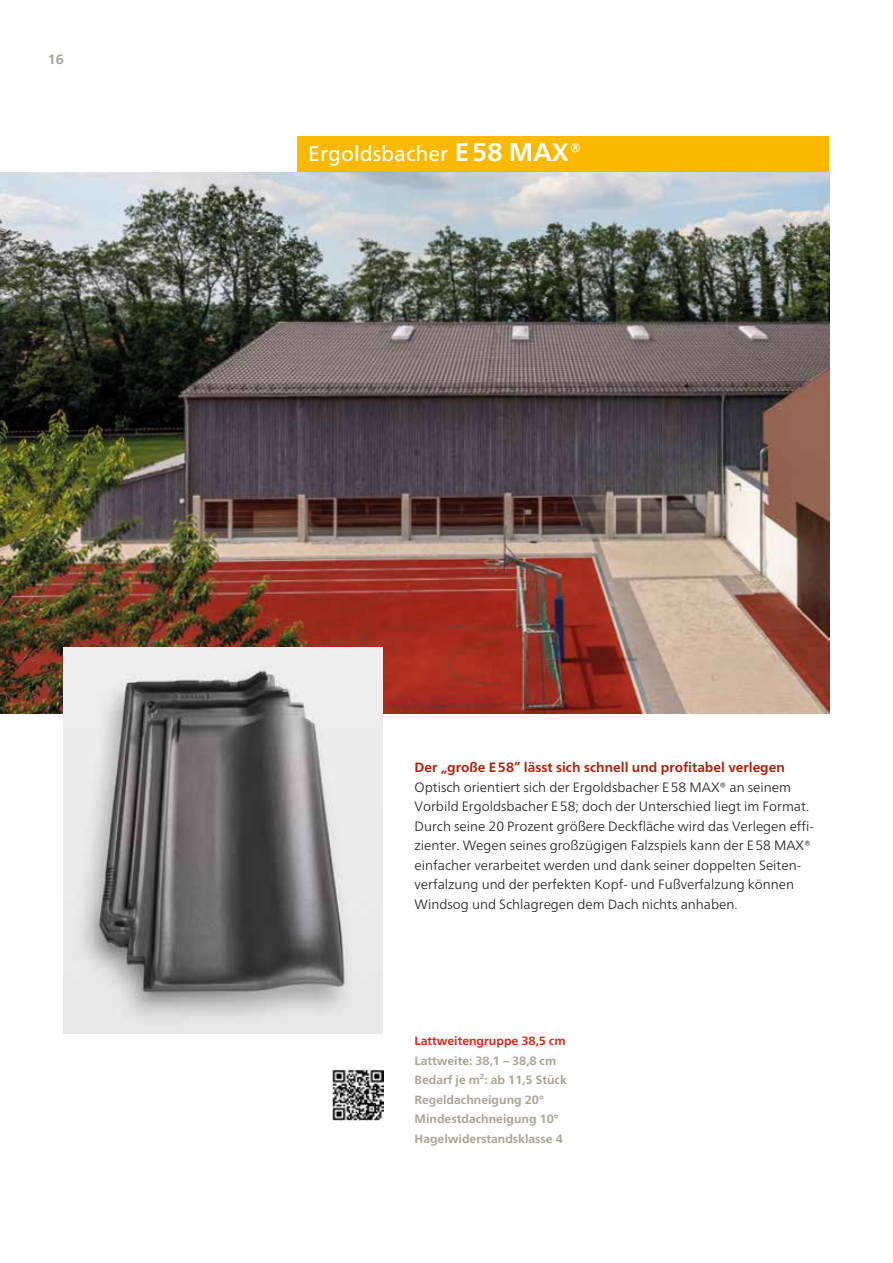
<style>
.page{position:relative;width:893px;height:1263px;background:#fff}
.page>*{position:absolute;margin:0;border:0;box-sizing:border-box;transform-origin:0 0}
.t1{font:21px "Frutiger Neue LT Pro";color:#fff}
.t2{font:300 13.5px/19.5px "Frutiger Neue LT Pro";color:#1d1d1b}
.t3{font:700 13.5px "Frutiger Neue LT Pro";color:#af2009}
.t4{font:700 13.5px "Frutiger Neue LT Pro";color:#aaa293}
.t5{font:700 12px/19.5px "Frutiger Neue LT Pro";color:#aaa293}
.t6{font:700 12px "Frutiger Neue LT Pro";color:#e42313}
.s1{font-weight:700;font-size:25.5px}
.s2{font-family:"Menlo";font-weight:400}
</style>
<div class="page">
<div style="left:298px;top:136px;width:531px;height:36px;background:#fbba00"></div>
<img style="left:0;top:172px;width:829px;height:542px">
<img style="left:64px;top:648px;width:319px;height:385px">
<img style="left:333px;top:1069px;width:51px;height:51px">
<p class="t4" style="left:48px;top:54px;width:18px">16</p>
<h1 class="t1" style="left:308px;top:145px;width:275px">Ergoldsbacher <span class="s1">E58 MAX®</span></h1>
<p class="t3" style="left:415px;top:762px;width:372px">Der „große E58” lässt sich schnell und profitabel verlegen</p>
<p class="t2" style="left:415px;top:778px;width:401px">Optisch orientiert sich der Ergoldsbacher E58 MAX® an seinem Vorbild Ergoldsbacher E58; doch der Unterschied liegt im Format.<br>Durch seine 20 Prozent größere Deckfläche wird das Verle gen effi&shy;zienter. Wegen seines gro ßzügigen Falzspiels kann der E58 MAX® einfacher verarbeitet werden und dank seiner doppel ten Seiten - verfalzung und der perfekten Kopf- und Fußverfalzung können Windsog und Schlagregen dem Dach nichts anhaben.</p>
<p class="t6" style="left:415px;top:1036px;width:153px">Lattweitengruppe 38,5 cm</p>
<p class="t5" style="left:415px;top:1052px;width:154px">Lattweite: 38,1 – 38,8 cm<br>Bedarf je m²: ab 11,5 Stu<span class="s2">̈</span>ck<br>Regeldachneigung 20°<br>Mindestdachneigung 10°<br>Hagelwiderstandsklasse 4</p>
</div>
